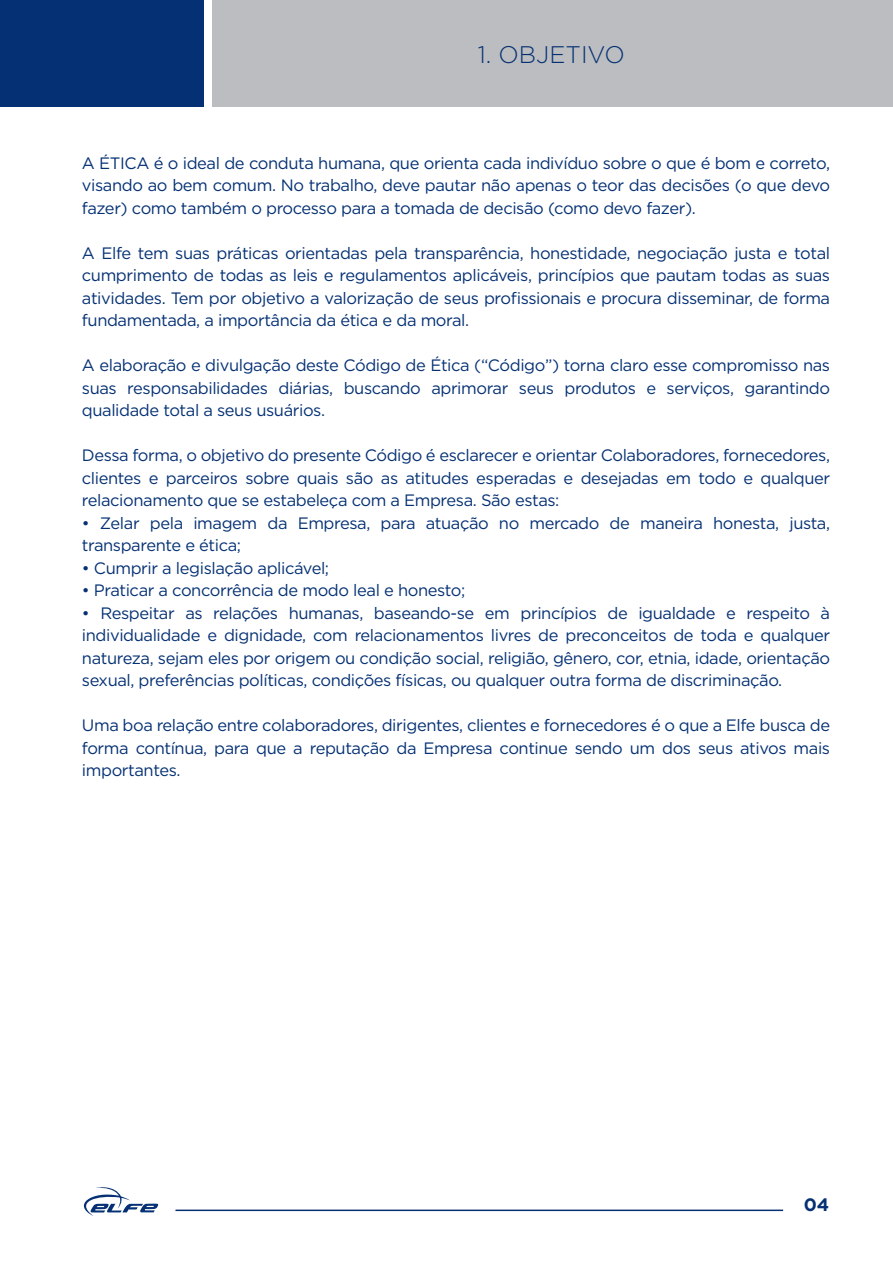
<style>
.page{position:relative;width:893px;height:1263px;background:#fff}
.page>*{position:absolute;margin:0;border:0;box-sizing:border-box;transform-origin:0 0}
.t1{font:300 24px "Gotham";color:#053174}
.t2{font:700 18px "Gotham";color:#053174}
.t3{font:16.5px/22.5px "Gotham";letter-spacing:-.025em;color:#053174;text-align:justify}
</style>
<div class="page">
<div style="left:0;top:0;width:204px;height:107px;background:#053174"></div>
<div style="left:213px;top:0;width:680px;height:107px;background:#bcbdc0"></div>
<hr style="left:175px;top:1209px;width:608px;height:2px;background:#053174">
<svg style="left:84px;top:1187px;width:75px;height:29px"></svg>
<h1 class="t1" style="left:478px;top:41px;width:149px">1. OBJETIVO</h1>
<p class="t3" style="left:82px;top:151px;width:750px">A ÉTICA é o ideal de conduta humana, que orienta cada indivíduo sobre o que é bom e correto, visando ao bem comum. No trabalho, deve pautar não apenas o teor das decisões (o que devo fazer) como também o processo para a tomada de decisão (como devo fazer).</p>
<p class="t3" style="left:82px;top:241px;width:750px">A Elfe tem suas práticas orientadas pela transparência, honestidade, negociação justa e total cumprimento de todas as leis e regulamentos aplicáveis, princípios que pautam todas as suas atividades. Tem por objetivo a valorização de seus profissionais e procura disseminar, de forma fundamentada, a importância da ética e da moral.</p>
<p class="t3" style="left:82px;top:354px;width:750px">A elaboração e divulgação deste Código de Ética (“Código”) torna claro esse compromisso nas suas responsabilidades diárias, buscando aprimorar seus produtos e serviços, garantindo qualidade total a seus usuários.</p>
<p class="t3" style="left:82px;top:444px;width:750px">Dessa forma, o objetivo do presente Código é esclarecer e orientar Colaboradores, fornecedores, clientes e parceiros sobre quais são as atitudes esperadas e desejadas em todo e qualquer relacionamento que se estabeleça com a Empresa. São estas:</p>
<p class="t3" style="left:82px;top:511px;width:750px">• Zelar pela imagem da Empresa, para atuação no mercado de maneira honesta, justa, transparente e ética;</p>
<p class="t3" style="left:82px;top:556px;width:249px">• Cumprir a legislação aplicável;</p>
<p class="t3" style="left:82px;top:579px;width:385px">• Praticar a concorrência de modo leal e honesto;</p>
<p class="t3" style="left:82px;top:601px;width:750px">• Respeitar as relações humanas, baseando-se em princípios de igualdade e respeito à individualidade e dignidade, com relacionamentos livres de preconceitos de toda e qualquer natureza, sejam eles por origem ou condição social, religião, gênero, cor, etnia, idade, orientação sexual, preferências políticas, condições físicas, ou qualquer outra forma de discriminação.</p>
<p class="t3" style="left:82px;top:714px;width:750px">Uma boa relação entre colaboradores, dirigentes, clientes e fornecedores é o que a Elfe busca de forma contínua, para que a reputação da Empresa continue sendo um dos seus ativos mais importantes.</p>
<p class="t2" style="left:804px;top:1193px;width:27px">04</p>
</div>
